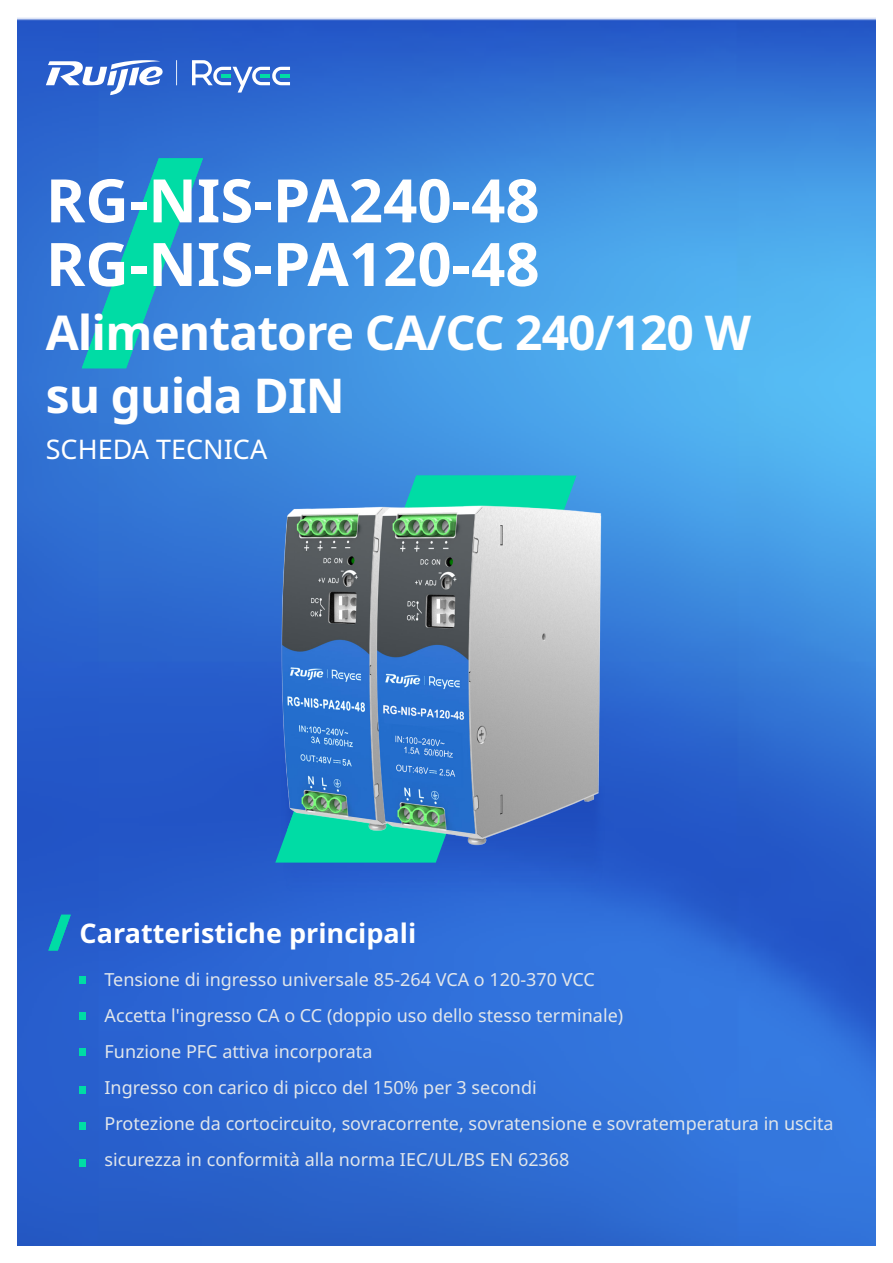
<style>
.page{position:relative;width:893px;height:1263px;background:#fff}
.page>*{position:absolute;margin:0;border:0;box-sizing:border-box;transform-origin:0 0}
.t1{font:700 60px/63.6px "Noto Sans";color:#fff}
.t2{font:700 48px/63.6px "Noto Sans";letter-spacing:-.02em;color:#fff}
.t3{font:700 27px "Noto Sans";color:#fff}
.t4{font:27px "Noto Sans";color:#fff}
.t5{font:18px/35.8px "Noto Sans";color:#e1e6eb}
</style>
<div class="page">
<img style="left:17px;top:17px;width:859px;height:1229px">
<img style="left:235px;top:697px;width:417px;height:318px">
<svg style="left:82px;top:158px;width:121px;height:210px;background:#219dc4"></svg>
<svg style="left:275px;top:475px;width:301px;height:387px;background:#14a6b8"></svg>
<svg style="left:287px;top:475px;width:263px;height:30px;background:#1cb3bf"></svg>
<svg style="left:48px;top:915px;width:23px;height:35px"></svg>
<div style="left:80px;top:976px;width:6px;height:7px;background:#00dca5"></div>
<div style="left:80px;top:1012px;width:6px;height:7px;background:#00dca5"></div>
<div style="left:80px;top:1048px;width:6px;height:7px;background:#00dca5"></div>
<div style="left:80px;top:1086px;width:6px;height:7px;background:#00dca5"></div>
<div style="left:80px;top:1122px;width:6px;height:7px;background:#00dca5"></div>
<div style="left:80px;top:1159px;width:6px;height:7px;background:#00dca5"></div>
<svg style="left:192px;top:60px;width:98px;height:33px"></svg>
<svg style="left:46px;top:60px;width:117px;height:35px"></svg>
<svg style="left:176px;top:60px;width:1px;height:25px"></svg>
<img style="left:275px;top:505px;width:329px;height:350px">
<p class="t1" style="left:46px;top:170px;width:495px">RG-NIS-PA240-48<br>RG-NIS-PA120-48</p>
<p class="t2" style="left:46px;top:301px;width:707px">Alimentatore CA/CC 240/120 W su guida DIN</p>
<p class="t4" style="left:46px;top:434px;width:223px">SCHEDA TECNICA</p>
<p class="t3" style="left:80px;top:918px;width:338px">Caratteristiche principali</p>
<p class="t5" style="left:105px;top:962px;width:731px">Tensione di ingresso universale 85-264 VCA o 120-370 VCC<br>Accetta l'ingresso CA o CC (doppio uso dello stesso terminale)<br>Funzione PFC attiva incorporata<br>Ingresso con carico di picco del 150% per 3 secondi<br>Protezione da cortocircuito, sovracorrente, sovratensione e sovratemperatura in uscita sicurezza in conformità alla norma IEC/UL/BS EN 62368</p>
</div>
